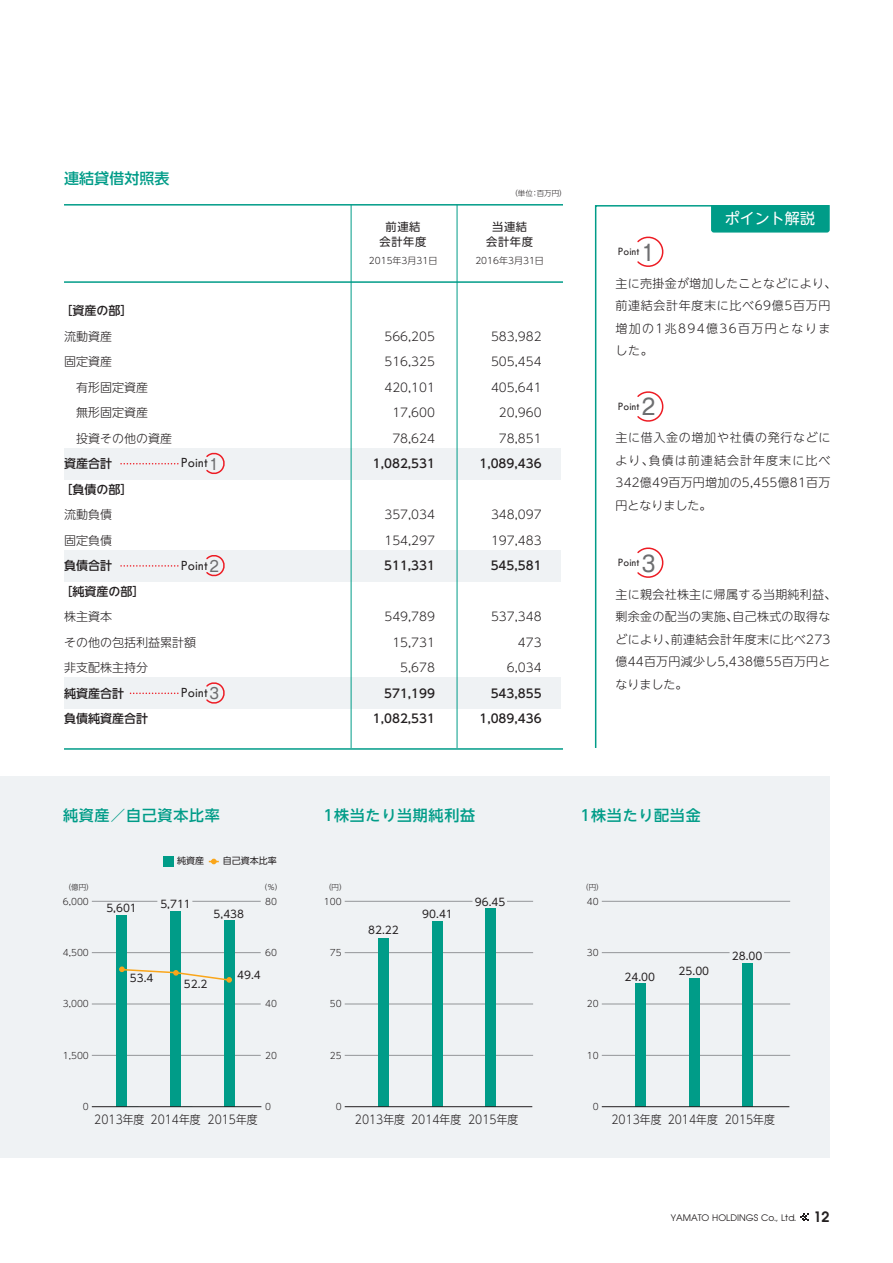
<style>
.page{position:relative;width:893px;height:1263px;background:#fff}
.page>*{position:absolute;margin:0;border:0;box-sizing:border-box;transform-origin:0 0}
.t1{font:500 25.5px "MOG Romaji A";color:#6d6e70}
.t2{font:15px "UD Shin Go NT Pro Medium 90 pv RKSJ H";letter-spacing:.05em;color:#009c88}
.t3{font:15px "UD Shin Go NT Pro Medium 90 pv RKSJ H";letter-spacing:.005em;color:#009c88}
.t4{font:15px "UD Shin M Go Pro Regular 90 pv RKSJ H";letter-spacing:.005em;color:#fff}
.t5{font:500 13.5px "MOG Romaji A";color:#231f20}
.t6{font:12px/25.5px "UD Shin Go NT Pro Light 90 pv RKSJ H";color:#231f20}
.t7{font:12px/22.5px "UD Shin M Go Pro Light 90 pv RKSJ H";letter-spacing:.025em;color:#231f20;text-align:justify}
.t8{font:12px/25.5px "UD Shin Go NT Pro Medium 90 pv RKSJ H";color:#231f20}
.t9{font:12px/22.5px "UD Shin M Go Pro Light 90 pv RKSJ H";letter-spacing:.055em;color:#231f20}
.t10{font:12px "UD Shin Go NT Pro Light 90 pv RKSJ H";color:#231f20;scale:.9 1}
.t11{font:11.25px/15px "UD Shin Go NT Pro Regular 90 pv RKSJ H";letter-spacing:.05em;color:#231f20;text-align:center}
.t12{font:500 10.8px "MOG Romaji A";color:#231f20}
.t13{font:10.5px "UD Shin Go NT Pro Regular 90 pv RKSJ H";color:#231f20}
.t14{font:9px "UD Shin Go NT Pro Light 90 pv RKSJ H";color:#231f20}
.t15{font:9px "Avian";color:#231f20}
.t16{font:9px "UD Shin Go NT Pro Regular 90 pv RKSJ H";color:#231f20}
.t17{font:7.5px "UD Shin Go NT Pro Light 90 pv RKSJ H";color:#231f20}
.s1{font-size:17.55px;color:#6d6e70}
.s2{font-weight:700;font-size:14.25px}
</style>
<div class="page">
<svg style="left:594px;top:205px;width:116px;height:543px"></svg>
<div style="left:710px;top:205px;width:120px;height:28px;background:#009c88"></div>
<div style="left:64px;top:677px;width:497px;height:31px;background:#eff2f4"></div>
<svg style="left:206px;top:682px;width:19px;height:22px"></svg>
<svg style="left:129px;top:692px;width:49px;height:2px"></svg>
<div style="left:64px;top:550px;width:497px;height:31px;background:#eff2f4"></div>
<svg style="left:206px;top:555px;width:19px;height:22px"></svg>
<svg style="left:120px;top:565px;width:58px;height:1px"></svg>
<div style="left:64px;top:448px;width:497px;height:31px;background:#eff2f4"></div>
<svg style="left:206px;top:452px;width:19px;height:22px"></svg>
<svg style="left:120px;top:463px;width:58px;height:1px"></svg>
<svg style="left:636px;top:236px;width:30px;height:34px"></svg>
<svg style="left:636px;top:391px;width:30px;height:33px"></svg>
<svg style="left:636px;top:547px;width:30px;height:34px"></svg>
<hr style="left:64px;top:281px;width:499px;height:2px;background:#009c88">
<hr style="left:64px;top:748px;width:499px;height:2px;background:#009c88">
<hr style="left:64px;top:204px;width:499px;height:2px;background:#009c88">
<hr style="left:457px;top:205px;width:1px;height:543px;background:#009c88">
<hr style="left:351px;top:205px;width:1px;height:543px;background:#009c88">
<div style="left:0;top:776px;width:829px;height:381px;background:#eff2f4"></div>
<hr style="left:92px;top:1055px;width:169px;height:1px;background:#939598">
<hr style="left:92px;top:1003px;width:169px;height:1px;background:#939598">
<hr style="left:92px;top:952px;width:169px;height:1px;background:#939598">
<hr style="left:192px;top:901px;width:69px;height:1px;background:#939598">
<hr style="left:92px;top:901px;width:65px;height:1px;background:#939598">
<div style="left:163px;top:856px;width:10px;height:10px;background:#009c88"></div>
<svg style="left:209px;top:858px;width:10px;height:6px"></svg>
<hr style="left:602px;top:1055px;width:188px;height:1px;background:#939598">
<hr style="left:602px;top:1003px;width:188px;height:1px;background:#939598">
<svg style="left:764px;top:952px;width:26px;height:1px"></svg>
<hr style="left:602px;top:952px;width:127px;height:1px;background:#939598">
<hr style="left:602px;top:901px;width:188px;height:1px;background:#939598">
<hr style="left:345px;top:1055px;width:188px;height:1px;background:#939598">
<hr style="left:345px;top:1003px;width:188px;height:1px;background:#939598">
<hr style="left:345px;top:952px;width:188px;height:1px;background:#939598">
<svg style="left:507px;top:901px;width:26px;height:1px"></svg>
<hr style="left:345px;top:901px;width:127px;height:1px;background:#939598">
<div style="left:485px;top:908px;width:11px;height:198px;background:#009c88"></div>
<div style="left:432px;top:921px;width:11px;height:185px;background:#009c88"></div>
<div style="left:378px;top:938px;width:11px;height:168px;background:#009c88"></div>
<div style="left:743px;top:963px;width:10px;height:143px;background:#009c88"></div>
<div style="left:689px;top:978px;width:10px;height:128px;background:#009c88"></div>
<div style="left:635px;top:983px;width:10px;height:123px;background:#009c88"></div>
<div style="left:224px;top:920px;width:10px;height:186px;background:#009c88"></div>
<div style="left:170px;top:911px;width:11px;height:195px;background:#009c88"></div>
<div style="left:117px;top:915px;width:10px;height:191px;background:#009c88"></div>
<svg style="left:119px;top:966px;width:113px;height:16px"></svg>
<hr style="left:602px;top:1106px;width:187px;height:1px;background:#231f20">
<hr style="left:345px;top:1106px;width:187px;height:1px;background:#231f20">
<hr style="left:92px;top:1106px;width:169px;height:1px;background:#231f20">
<svg style="left:800px;top:1213px;width:8px;height:7px"></svg>
<p class="t3" style="left:64px;top:173px;width:107px">連結貸借対照表</p>
<p class="t17" style="left:510px;top:191px;width:58px">（単位：百万円）</p>
<p class="t11" style="left:380px;top:220px;width:48px">前連結会計年度</p>
<p class="t11" style="left:486px;top:220px;width:48px">当連結会計年度</p>
<p class="t14" style="left:475px;top:257px;width:70px">2016年3月31日</p>
<p class="t14" style="left:369px;top:257px;width:70px">2015年3月31日</p>
<p class="t12" style="left:618px;top:245px;width:23px">Point</p>
<h1 class="t1" style="left:641px;top:237px;width:16px">1</h1>
<p class="t4" style="left:724px;top:213px;width:92px">ポイント解説</p>
<p class="t8" style="left:60px;top:299px;width:73px">［資産の部］</p>
<p class="t6" style="left:64px;top:325px;width:110px">流動資産<br>固定資産<br>　有形固定資産<br>　無形固定資産<br>　投資その他の資産</p>
<p class="t8" style="left:60px;top:452px;width:73px;text-indent:4px">資産合計<br>［負債の部］</p>
<p class="t6" style="left:64px;top:503px;width:49px">流動負債固定負債</p>
<p class="t8" style="left:60px;top:554px;width:85px;text-indent:4px">負債合計<br>［純資産の部］</p>
<p class="t6" style="left:64px;top:605px;width:134px">株主資本<br>その他の包括利益累計額非支配株主持分</p>
<p class="t8" style="left:64px;top:682px;width:86px">純資産合計<br>負債純資産合計</p>
<p class="t5" style="left:181px;top:455px;width:40px">Point<span class="s1">1</span></p>
<p class="t5" style="left:181px;top:557px;width:40px">Point<span class="s1">2</span></p>
<p class="t5" style="left:181px;top:684px;width:40px">Point<span class="s1">3</span></p>
<p class="t6" style="left:384px;top:325px;width:52px;text-align:right">566,205<br>516,325<br>420,101<br>17,600<br>78,624</p>
<p class="t8" style="left:373px;top:452px;width:64px">1,082,531</p>
<p class="t6" style="left:384px;top:503px;width:52px">357,034<br>154,297</p>
<p class="t8" style="left:384px;top:554px;width:52px">511,331</p>
<p class="t6" style="left:384px;top:605px;width:52px;text-align:right">549,789<br>15,731<br>5,678</p>
<p class="t8" style="left:373px;top:682px;width:64px;text-align:right">571,199<br>1,082,531</p>
<p class="t6" style="left:491px;top:325px;width:52px;text-align:right">583,982<br>505,454<br>405,641<br>20,960<br>78,851</p>
<p class="t8" style="left:479px;top:452px;width:64px">1,089,436</p>
<p class="t6" style="left:491px;top:503px;width:52px">348,097<br>197,483</p>
<p class="t8" style="left:491px;top:554px;width:52px">545,581</p>
<p class="t6" style="left:491px;top:605px;width:52px;text-align:right">537,348<br>473<br>6,034</p>
<p class="t8" style="left:479px;top:682px;width:64px;text-align:right">543,855<br>1,089,436</p>
<p class="t9" style="left:615px;top:274px;width:222px">主に売掛金が増加したことなどにより、前連結会計年度末に比べ69億5百万円増加の1兆894億36百万円となりました。</p>
<p class="t12" style="left:618px;top:399px;width:23px">Point</p>
<h1 class="t1" style="left:641px;top:392px;width:16px">2</h1>
<p class="t7" style="left:615px;top:428px;width:216px">主に借入金の増加や社債の発行などにより、負債は前連結会計年度末に比べ342億49百万円増加の5,455億81百万円となりました。</p>
<p class="t12" style="left:618px;top:556px;width:23px">Point</p>
<h1 class="t1" style="left:641px;top:548px;width:16px">3</h1>
<p class="t7" style="left:615px;top:584px;width:222px;text-align:left">主に親会社株主に帰属する当期純利益、剰余金の配当の実施、自己株式の取得などにより、前連結会計年度末に比べ273億44百万円減少し5,438億55百万円となりました。</p>
<p class="t2" style="left:63px;top:809px;width:158px">純資産／自己資本比率</p>
<p class="t16" style="left:177px;top:857px;width:28px">純資産</p>
<p class="t16" style="left:223px;top:857px;width:55px">自己資本比率</p>
<p class="t17" style="left:64px;top:884px;width:31px">（億円）</p>
<p class="t17" style="left:260px;top:884px;width:24px">（％）</p>
<p class="t2" style="left:323px;top:809px;width:153px">1株当たり当期純利益</p>
<p class="t2" style="left:580px;top:809px;width:122px">1株当たり配当金</p>
<p class="t17" style="left:324px;top:884px;width:24px">（円）</p>
<p class="t17" style="left:581px;top:884px;width:24px">（円）</p>
<p class="t14" style="left:63px;top:898px;width:28px">6,000</p>
<p class="t13" style="left:106px;top:904px;width:32px">5,601</p>
<p class="t13" style="left:160px;top:900px;width:32px">5,711</p>
<p class="t13" style="left:214px;top:909px;width:32px">5,438</p>
<p class="t14" style="left:265px;top:898px;width:13px">80</p>
<p class="t14" style="left:324px;top:898px;width:19px">100</p>
<p class="t13" style="left:475px;top:897px;width:32px">96.45</p>
<p class="t13" style="left:422px;top:910px;width:32px">90.41</p>
<p class="t13" style="left:368px;top:925px;width:32px">82.22</p>
<p class="t14" style="left:587px;top:898px;width:13px">40</p>
<p class="t14" style="left:63px;top:949px;width:28px">4,500</p>
<p class="t14" style="left:265px;top:949px;width:13px">60</p>
<p class="t14" style="left:330px;top:949px;width:13px">75</p>
<p class="t14" style="left:587px;top:949px;width:13px">30</p>
<p class="t13" style="left:732px;top:952px;width:32px">28.00</p>
<p class="t13" style="left:130px;top:974px;width:25px">53.4</p>
<p class="t13" style="left:184px;top:980px;width:25px">52.2</p>
<p class="t13" style="left:237px;top:971px;width:25px">49.4</p>
<p class="t13" style="left:624px;top:972px;width:32px">24.00</p>
<p class="t13" style="left:678px;top:967px;width:32px">25.00</p>
<p class="t14" style="left:63px;top:1000px;width:28px">3,000</p>
<p class="t14" style="left:265px;top:1000px;width:13px">40</p>
<p class="t14" style="left:330px;top:1000px;width:13px">50</p>
<p class="t14" style="left:587px;top:1000px;width:13px">20</p>
<p class="t14" style="left:63px;top:1052px;width:28px">1,500</p>
<p class="t14" style="left:265px;top:1052px;width:13px">20</p>
<p class="t14" style="left:330px;top:1052px;width:13px">25</p>
<p class="t14" style="left:587px;top:1052px;width:13px">10</p>
<p class="t14" style="left:83px;top:1103px;width:7px">0</p>
<p class="t14" style="left:265px;top:1103px;width:7px">0</p>
<p class="t14" style="left:336px;top:1103px;width:7px">0</p>
<p class="t14" style="left:593px;top:1103px;width:7px">0</p>
<p class="t10" style="left:94px;top:1115px;width:183px">2013年度 2014年度 2015年度</p>
<p class="t10" style="left:355px;top:1115px;width:183px">2013年度 2014年度 2015年度</p>
<p class="t10" style="left:611px;top:1115px;width:183px">2013年度 2014年度 2015年度</p>
<p class="t15" style="left:671px;top:1212px;width:160px">YAMATO HOLDINGS Co., Ltd. <span class="s2">12</span></p>
</div>
